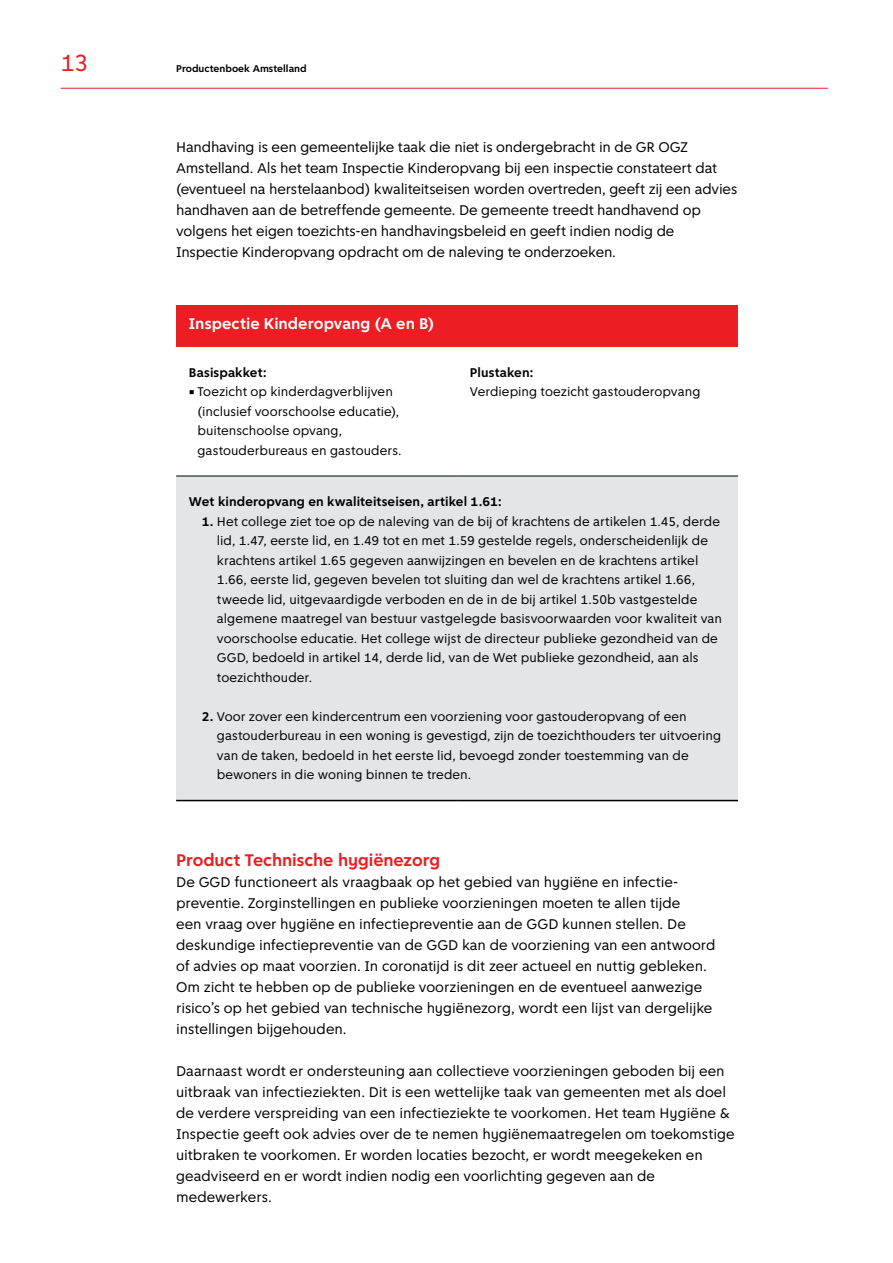
<style>
.page{position:relative;width:893px;height:1263px;background:#fff}
.page>*{position:absolute;margin:0;border:0;box-sizing:border-box;transform-origin:0 0}
.t1{font:24.9px "Amsterdam Sans";color:#ed1d24}
.Tussenkop{font:700 18px "Amsterdam Sans";letter-spacing:-.005em;color:#ed1d24}
.Titel_tabel{font:700 16.5px "Amsterdam Sans";color:#fff}
.Brood{font:15px/21px "Amsterdam Sans";letter-spacing:-.005em;color:#000}
.Brood_tabel{font:13.5px/19.5px "Amsterdam Sans";color:#000}
.Brood_tabel-2{font:700 13.5px "Amsterdam Sans";letter-spacing:.005em;color:#000}
.t2{font:700 10.5px "Amsterdam Sans";color:#000}
.s1{font-weight:700}
</style>
<div class="page">
<hr style="left:61px;top:88px;width:767px;height:1px;background:#ed1d24">
<div style="left:176px;top:305px;width:562px;height:41px;background:#ed1d24"></div>
<div style="left:176px;top:476px;width:562px;height:324px;background:#e4e5e6"></div>
<hr style="left:176px;top:476px;width:281px;height:1px;background:#000">
<hr style="left:457px;top:476px;width:281px;height:1px;background:#000">
<hr style="left:176px;top:800px;width:281px;height:1px;background:#000">
<hr style="left:457px;top:800px;width:281px;height:1px;background:#000">
<h1 class="t1" style="left:61px;top:49px;width:30px">13</h1>
<p class="t2" style="left:176px;top:63px;width:132px">Productenboek Amstelland</p>
<p class="Brood" style="left:176px;top:136px;width:563px">Handhaving is een gemeentelijke taak die niet is ondergebracht in de GR OGZ Amstelland. Als het team Inspectie Kinderopvang bij een inspectie constateert dat (eventueel na herstelaanbod) kwaliteitseisen worden overtreden, geeft zij een advies handhaven aan de betreffende gemeente. De gemeente treedt handhavend op volgens het eigen toezichts-en handhavingsbeleid en geeft indien nodig de Inspectie Kinderopvang opdracht om de naleving te onderzoeken.</p>
<p class="Titel_tabel" style="left:189px;top:314px;width:247px">Inspectie Kinderopvang (A en B)</p>
<p class="Brood_tabel-2" style="left:189px;top:364px;width:79px">Basispakket:</p>
<p class="Brood_tabel" style="left:197px;top:382px;width:206px;text-indent:-9px">• Toezicht op kinderdagverblijven (inclusief voorschoolse educatie), buitenschoolse opvang, gastouderbureaus en gastouders.</p>
<p class="Brood_tabel-2" style="left:470px;top:364px;width:65px">Plustaken:</p>
<p class="Brood_tabel" style="left:470px;top:382px;width:232px">Verdieping toezicht gastouderopvang</p>
<p class="Brood_tabel-2" style="left:189px;top:494px;width:314px">Wet kinderopvang en kwaliteitseisen, artikel 1.61:</p>
<p class="Brood_tabel" style="left:217px;top:511px;width:507px;text-indent:-15px"><span class="s1">1.</span> Het college ziet toe op de naleving van de bij of krachtens de artikelen 1.45, derde lid, 1.47, eerste lid, en 1.49 tot en met 1.59 gestelde regels, onderscheidenlijk de krachtens artikel 1.65 gegeven aanwijzingen en bevelen en de krachtens artikel 1.66, eerste lid, gegeven bevelen tot sluiting dan wel de krachtens artikel 1.66, tweede lid, uitgevaardigde verboden en de in de bij artikel 1.50b vastgestelde algemene maatregel van bestuur vastgelegde basisvoorwaarden voor kwaliteit van voorschoolse educatie. Het college wijst de directeur publieke gezondheid van de GGD, bedoeld in artikel 14, derde lid, van de Wet publieke gezondheid, aan als toezichthouder.</p>
<p class="Brood_tabel" style="left:217px;top:706px;width:506px;text-indent:-15px"><span class="s1">2.</span> Voor zover een kindercentrum een voorziening voor gastouderopvang of een gastouderbureau in een woning is gevestigd, zijn de toezichthouders ter uitvoering van de taken, bedoeld in het eerste lid, bevoegd zonder toestemming van de bewoners in die woning binnen te treden.</p>
<h2 class="Tussenkop" style="left:176px;top:849px;width:265px">Product Technische hygiënezorg</h2>
<p class="Brood" style="left:176px;top:871px;width:541px">De GGD functioneert als vraagbaak op het gebied van hygiëne en infectie&shy;preventie. Zorginstellingen en publieke voorzieningen moeten te allen tijde<br>een vraag over hygiëne en infectiepreventie aan de GGD kunnen stellen. De deskundige infectiepreventie van de GGD kan de voorziening van een antwoord of advies op maat voorzien. In coronatijd is dit zeer actueel en nuttig gebleken.<br>Om zicht te hebben op de publieke voorzieningen en de eventueel aanwezige risico’s op het gebied van technische hygiënezorg, wordt een lijst van dergelijke instellingen bijgehouden.</p>
<p class="Brood" style="left:176px;top:1060px;width:560px">Daarnaast wordt er ondersteuning aan collectieve voorzieningen geboden bij een uitbraak van infectieziekten. Dit is een wettelijke taak van gemeenten met als doel de verdere verspreiding van een infectieziekte te voorkomen. Het team Hygiëne &amp; Inspectie geeft ook advies over de te nemen hygiënemaatregelen om toekomstige uitbraken te voorkomen. Er worden locaties bezocht, er wordt meegekeken en geadviseerd en er wordt indien nodig een voorlichting gegeven aan de medewerkers.</p>
</div>
